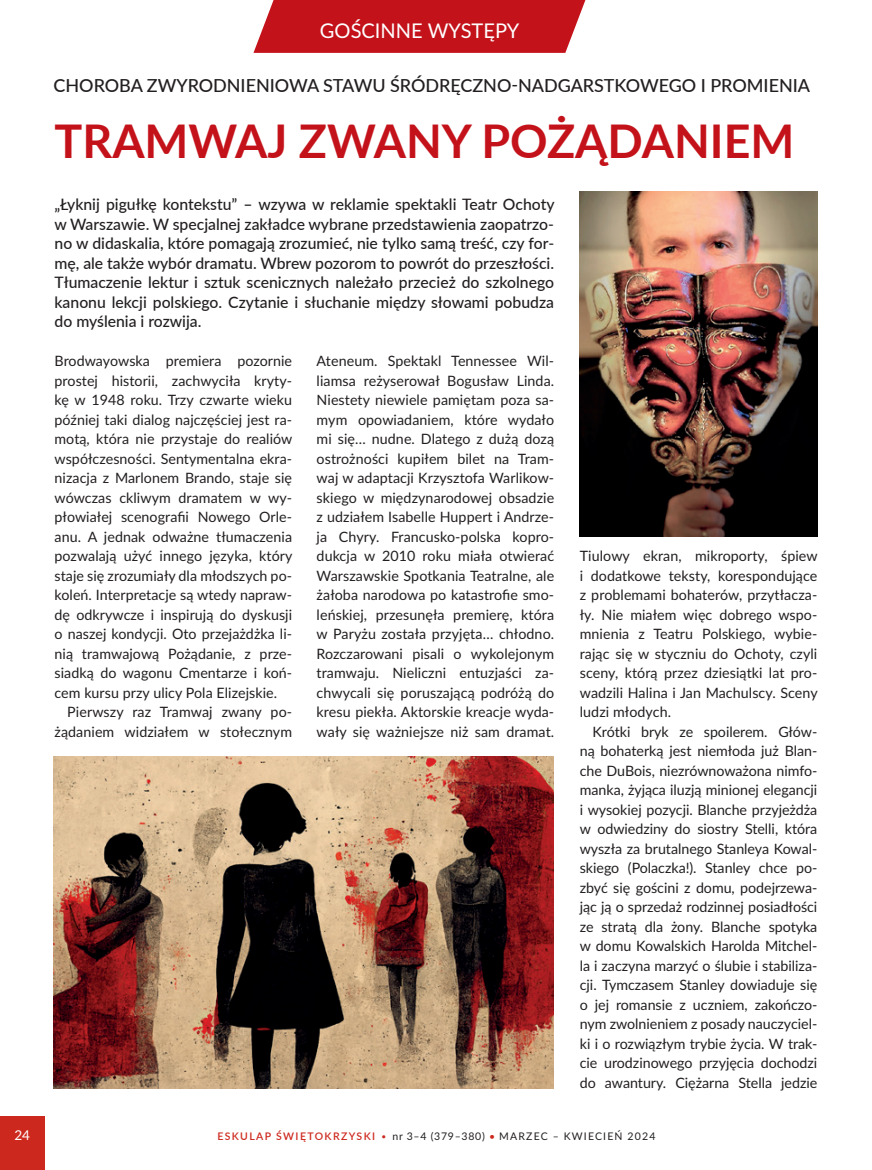
<style>
.page{position:relative;width:872px;height:1170px;background:#fff}
.page>*{position:absolute;margin:0;border:0;box-sizing:border-box;transform-origin:0 0}
.t1{font:700 46.5px "Lato";color:#c4121a}
.t2{font:20.25px "Lato";color:#fff}
.t3{font:500 18px "Lato";color:#231f20}
.t4{font:500 15.75px/19.5px "Lato";color:#231f20;text-align:justify}
.t5{font:14.25px/19.5px "Lato";letter-spacing:.005em;color:#231f20;text-align:justify}
.t6{font:13.5px "Lato";color:#fff}
.t7{font:10.5px "Lato";letter-spacing:.11em;color:#231f20}
.s1{font-weight:600;color:#cd281e}
.s2{font-weight:300;color:#cd281e}
.s3{color:#cd281e}
</style>
<div class="page">
<svg style="left:253px;top:0;width:332px;height:53px;background:#c72028"></svg>
<div style="left:0;top:1116px;width:44px;height:53px;background:#cd281e"></div>
<img style="left:580px;top:191px;width:237px;height:345px">
<img style="left:53px;top:756px;width:500px;height:331px">
<h2 class="t2" style="left:320px;top:16px;width:201px">GOŚCINNE WYSTĘPY</h2>
<p class="t3" style="left:54px;top:73px;width:758px">CHOROBA ZWYRODNIENIOWA STAWU ŚRÓDRĘCZNO-NADGARSTKOWEGO I PROMIENIA</p>
<h1 class="t1" style="left:55px;top:106px;width:741px">TRAMWAJ ZWANY POŻĄDANIEM</h1>
<p class="t4" style="left:55px;top:194px;width:501px">„Łyknij pigułkę kontekstu” – wzywa w reklamie spektakli Teatr Ochoty w Warszawie. W specjalnej zakładce wybrane przedstawienia zaopatrzo&shy;no w didaskalia, które pomagają zrozumieć, nie tylko samą treść, czy for&shy;mę, ale także wybór dramatu. Wbrew pozorom to powrót do przeszłości.<br>Tłumaczenie lektur i sztuk scenicznych należało przecież do szkolnego kanonu lekcji polskiego. Czytanie i słuchanie między słowami pobudza do myślenia i rozwija.</p>
<p class="t5" style="left:55px;top:350px;width:239px">Brodwayowska premiera pozornie prostej historii, zachwyciła kryty&shy;kę w 1948 roku. Trzy czwarte wieku później taki dialog najczęściej jest ra&shy;motą, która nie przystaje do realiów współczesności. Sentymentalna ekra&shy;nizacja z Marlonem Brando, staje się wówczas ckliwym dramatem w wy&shy;płowiałej scenografii Nowego Orle&shy;anu. A jednak odważne tłumaczenia pozwalają użyć innego języka, który staje się zrozumiały dla młodszych po&shy;koleń. Interpretacje są wtedy napraw&shy;dę odkrywcze i inspirują do dyskusji o naszej kondycji. Oto przejażdżka li&shy;nią tramwajową Pożądanie, z prze&shy;siadką do wagonu Cmentarze i koń&shy;cem kursu przy ulicy Pola Elizejskie.</p>
<p class="t5" style="left:55px;top:701px;width:239px;text-align:right">Pierwszy raz Tramwaj zwany po&shy;żądaniem widziałem w stołecznym</p>
<p class="t5" style="left:317px;top:350px;width:239px">Ateneum. Spektakl Tennessee Wil&shy;liamsa reżyserował Bogusław Linda.<br>Niestety niewiele pamiętam poza sa&shy;mym opowiadaniem, które wydało mi się… nudne. Dlatego z dużą dozą ostrożności kupiłem bilet na Tram&shy;waj w adaptacji Krzysztofa Warlikow&shy;skiego w międzynarodowej obsadzie z udziałem Isabelle Huppert i Andrze&shy;ja Chyry. Francusko-polska kopro&shy;dukcja w 2010 roku miała otwierać Warszawskie Spotkania Teatralne, ale żałoba narodowa po katastrofie smo&shy;leńskiej, przesunęła premierę, która w Paryżu została przyjęta… chłodno.<br>Rozczarowani pisali o wykolejonym tramwaju. Nieliczni entuzjaści za&shy;chwycali się poruszającą podróżą do kresu piekła. Aktorskie kreacje wyda&shy;wały się ważniejsze niż sam dramat.</p>
<p class="t5" style="left:580px;top:545px;width:239px">Tiulowy ekran, mikroporty, śpiew i dodatkowe teksty, korespondujące z problemami bohaterów, przytłacza&shy;ły. Nie miałem więc dobrego wspo&shy;mnienia z Teatru Polskiego, wybie&shy;rając się w styczniu do Ochoty, czyli sceny, którą przez dziesiątki lat pro&shy;wadzili Halina i Jan Machulscy. Sceny ludzi młodych.</p>
<p class="t5" style="left:580px;top:721px;width:239px;text-indent:13px">Krótki bryk ze spoilerem. Głów&shy;ną bohaterką jest niemłoda już Blan&shy;che DuBois, niezrównoważona nimfo&shy;manka, żyjąca iluzją minionej elegancji i wysokiej pozycji. Blanche przyjeżdża w odwiedziny do siostry Stelli, która wyszła za brutalnego Stanleya Kowal&shy;skiego (Polaczka!). Stanley chce po&shy;zbyć się gościni z domu, podejrzewa&shy;jąc ją o sprzedaż rodzinnej posiadłości ze stratą dla żony. Blanche spotyka w domu Kowalskich Harolda Mitchel&shy;la i zaczyna marzyć o ślubie i stabiliza&shy;cji. Tymczasem Stanley dowiaduje się o jej romansie z uczniem, zakończo&shy;nym zwolnieniem z posady nauczyciel&shy;ki i o rozwiązłym trybie życia. W trak&shy;cie urodzinowego przyjęcia dochodzi do awantury. Ciężarna Stella jedzie</p>
<p class="t6" style="left:14px;top:1125px;width:17px">24</p>
<p class="t7" style="left:217px;top:1128px;width:439px"><span class="s1">ESKULAP ŚWIĘTOKRZYSKI</span> <span class="s2">•</span> nr 3–4 (379–380) <span class="s3">•</span> MARZEC – KWIECIEŃ 2024</p>
</div>
